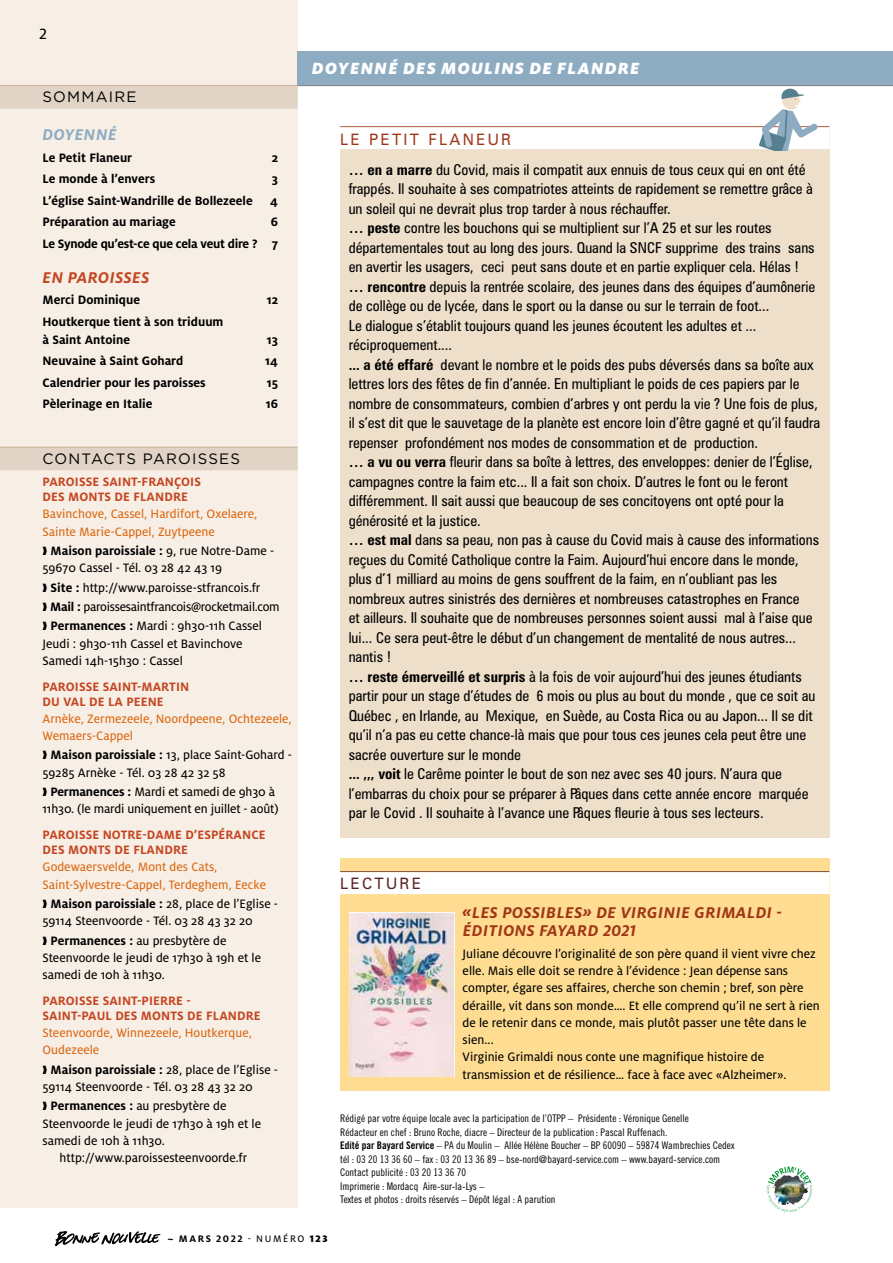
<style>
.page{position:relative;width:893px;height:1263px;background:#fff}
.page>*{position:absolute;margin:0;border:0;box-sizing:border-box;transform-origin:0 0}
.t1{font:italic 900 18px "Milo OT";letter-spacing:.07em;color:#fff}
.t2{font:italic 700 17.25px/18px "Milo OT";letter-spacing:.03em;color:#a13617}
.t3{font:italic 700 17.25px "Milo OT";letter-spacing:.03em;color:#c54623}
.t4{font:italic 700 17.25px "Milo OT";letter-spacing:.03em;color:#8dacc2}
.t5{font:16.5px "Milo OT Text";color:#000}
.t6{font:15.75px "Zurich BT";letter-spacing:.15em;color:#a13617}
.t7{font:15.75px "Zurich BT";letter-spacing:.15em;color:#5c2421}
.t8{font:condensed 15px/19.5px "Zurich BT";color:#000}
.t9{font:15px "Gotham";letter-spacing:.08em;color:#000}
.t10{font:13.5px/17.2px "Milo OT Text";color:#000}
.t11{font:700 13.5px/17.7px "Milo OT";color:#000}
.t12{font:13.5px/17.2px "Milo OT Text";color:#dc6712}
.t13{font:700 13.5px/15px "Milo OT";letter-spacing:.01em;color:#c54623}
.t14{font:700 13.5px/21.5px "Milo OT";letter-spacing:-.02em;color:#000;text-align:right}
.t15{font:10.5px/13.5px "Trade Gothic Cond Eighteen";color:#000}
.t16{font:700 10.5px "Milo OT";letter-spacing:.15em;color:#000}
.s1{font-family:"Milo OT Text";font-weight:400}
.s2{font-family:"Milo OT";font-weight:700}
.s3{font-weight:700}
.s4{font-family:"Trade Gothic Bold Cond Twenty"}
.s5{font-style:italic}
.s6{font-weight:900}
</style>
<div class="page">
<div style="left:340px;top:859px;width:489px;height:232px;background:#fedd92"></div>
<hr style="left:340px;top:871px;width:489px;height:1px;background:#5c2421">
<div style="left:340px;top:872px;width:490px;height:22px;background:#fff"></div>
<div style="left:340px;top:126px;width:489px;height:712px;background:#eedfca"></div>
<hr style="left:340px;top:126px;width:489px;height:1px;background:#a13617">
<div style="left:340px;top:127px;width:490px;height:22px;background:#fff"></div>
<img style="left:350px;top:912px;width:104px;height:164px">
<svg style="left:759px;top:88px;width:59px;height:63px"></svg>
<svg style="left:55px;top:1231px;width:106px;height:15px"></svg>
<div style="left:0;top:0;width:298px;height:1208px;background:#f7efe5"></div>
<div style="left:298px;top:51px;width:595px;height:34px;background:#8dacc2"></div>
<hr style="left:298px;top:85px;width:595px;height:1px;background:#87888a">
<div style="left:0;top:86px;width:298px;height:23px;background:#e1d3c5"></div>
<hr style="left:0;top:85px;width:298px;height:1px;background:#c5aa91">
<img style="left:767px;top:1166px;width:45px;height:47px">
<div style="left:0;top:448px;width:298px;height:22px;background:#e1d3c5"></div>
<hr style="left:0;top:447px;width:298px;height:1px;background:#c5aa91">
<p class="t5" style="left:39px;top:24px;width:9px">2</p>
<p class="t9" style="left:43px;top:87px;width:95px">SOMMAIRE</p>
<p class="t4" style="left:43px;top:125px;width:76px">DOYENNÉ</p>
<p class="t11" style="left:43px;top:149px;width:91px">Le Petit Flaneur</p>
<p class="t11" style="left:272px;top:149px;width:8px">2</p>
<p class="t11" style="left:43px;top:170px;width:114px">Le monde à l’envers</p>
<p class="t11" style="left:272px;top:170px;width:8px">3</p>
<p class="t11" style="left:43px;top:192px;width:212px">L’église Saint-Wandrille de Bollezeele</p>
<p class="t11" style="left:270px;top:192px;width:9px">4</p>
<p class="t11" style="left:43px;top:213px;width:135px">Préparation au mariage</p>
<p class="t14" style="left:43px;top:211px;width:237px">6<br>Le Synode qu’est-ce que cela veut dire ? 7</p>
<p class="t3" style="left:43px;top:268px;width:108px">EN PAROISSES</p>
<p class="t11" style="left:43px;top:291px;width:99px">Merci Dominique</p>
<p class="t11" style="left:267px;top:291px;width:13px">12</p>
<p class="t11" style="left:43px;top:313px;width:182px">Houtkerque tient à son triduum à Saint Antoine</p>
<p class="t11" style="left:267px;top:331px;width:13px">13</p>
<p class="t11" style="left:43px;top:352px;width:142px">Neuvaine à Saint Gohard</p>
<p class="t11" style="left:265px;top:352px;width:14px">14</p>
<p class="t11" style="left:43px;top:374px;width:165px">Calendrier pour les paroisses</p>
<p class="t11" style="left:267px;top:374px;width:13px">15</p>
<p class="t11" style="left:43px;top:395px;width:111px">Pèlerinage en Italie</p>
<p class="t11" style="left:266px;top:395px;width:14px">16</p>
<p class="t9" style="left:43px;top:449px;width:199px">CONTACTS PAROISSES</p>
<p class="t13" style="left:43px;top:474px;width:160px">PAROISSE SAINT-FRANÇOIS<br>DES MONTS DE FLANDRE</p>
<p class="t12" style="left:43px;top:505px;width:217px">Bavinchove, Cassel, Hardifort, Oxelaere,<br>Sainte Marie-Cappel, Zuytpeene</p>
<p class="t11" style="left:51px;top:542px;width:225px">Maison paroissiale : <span class="s1">9, rue Notre-Dame -</span></p>
<p class="t10" style="left:50px;top:558px;width:231px;line-height:19.4px;text-indent:-8px">59670 Cassel - Tél. 03 28 42 43 19<br><span class="s2">Site :</span> http://www.paroisse-stfrancois.fr <span class="s2">Mail :</span> paroissesaintfrancois@rocketmail.com <span class="s2">Permanences :</span> Mardi : 9h30-11h Cassel</p>
<p class="t10" style="left:43px;top:635px;width:202px">Jeudi : 9h30-11h Cassel et Bavinchove<br>Samedi 14h-15h30 : Cassel</p>
<p class="t13" style="left:43px;top:679px;width:148px">PAROISSE SAINT-MARTIN<br>DU VAL DE LA PEENE</p>
<p class="t12" style="left:43px;top:710px;width:251px">Arnèke, Zermezeele, Noordpeene, Ochtezeele,<br>Wemaers-Cappel</p>
<p class="t10" style="left:43px;top:747px;width:251px;text-indent:8px"><span class="s2">Maison paroissiale :</span> 13, place Saint-Gohard -<br>59285 Arnèke - Tél. 03 28 42 32 58</p>
<p class="t10" style="left:43px;top:783px;width:238px;text-align:center"><span class="s2">Permanences :</span> Mardi et samedi de 9h30 à<br>11h30. (le mardi uniquement en juillet - août)</p>
<p class="t13" style="left:43px;top:827px;width:224px">PAROISSE NOTRE-DAME D’ESPÉRANCE<br>DES MONTS DE FLANDRE</p>
<p class="t12" style="left:43px;top:858px;width:225px">Godewaersvelde, Mont des Cats,<br>Saint-Sylvestre-Cappel, Terdeghem, Eecke</p>
<p class="t10" style="left:43px;top:895px;width:237px;text-indent:8px"><span class="s2">Maison paroissiale :</span> 28, place de l’Eglise -<br>59114 Steenvoorde - Tél. 03 28 43 32 20</p>
<p class="t10" style="left:43px;top:932px;width:220px;text-indent:8px"><span class="s2">Permanences :</span> au presbytère de<br>Steenvoorde le jeudi de 17h30 à 19h et le samedi de 10h à 11h30.</p>
<p class="t13" style="left:43px;top:993px;width:220px">PAROISSE SAINT-PIERRE -<br>SAINT-PAUL DES MONTS DE FLANDRE</p>
<p class="t12" style="left:43px;top:1024px;width:211px">Steenvoorde, Winnezeele, Houtkerque,<br>Oudezeele</p>
<p class="t10" style="left:43px;top:1061px;width:237px;text-indent:8px"><span class="s2">Maison paroissiale :</span> 28, place de l’Eglise -<br>59114 Steenvoorde - Tél. 03 28 43 32 20</p>
<p class="t10" style="left:43px;top:1097px;width:220px;text-indent:8px"><span class="s2">Permanences :</span> au presbytère de<br>Steenvoorde le jeudi de 17h30 à 19h et le samedi de 10h à 11h30.</p>
<p class="t10" style="left:60px;top:1149px;width:189px">http://www.paroissesteenvoorde.fr</p>
<p class="t1" style="left:312px;top:58px;width:329px">DOYENNÉ DES MOULINS DE FLANDRE</p>
<p class="t6" style="left:340px;top:129px;width:172px">LE PETIT FLANEUR</p>
<p class="t8" style="left:349px;top:160px;width:473px"><span class="s3">… en a marre</span> du Covid, mais il compatit aux ennuis de tous ceux qui en ont été frappés. Il souhaite à ses compatriotes atteints de rapidement se remettre grâce à un soleil qui ne devrait plus trop tarder à nous réchauffer.<br><span class="s3">… peste</span> contre les bouchons qui se multiplient sur l’A 25 et sur les routes départementales tout au long des jours. Quand la SNCF supprime des trains sans en avertir les usagers, ceci peut sans doute et en partie expliquer cela. Hélas !<br><span class="s3">… rencontre</span> depuis la rentrée scolaire, des jeunes dans des équipes d’aumônerie de collège ou de lycée, dans le sport ou la danse ou sur le terrain de foot...<br>Le dialogue s’établit toujours quand les jeunes écoutent les adultes et ... réciproquement....<br><span class="s3">... a été effaré</span> devant le nombre et le poids des pubs déversés dans sa boîte aux lettres lors des fêtes de fin d’année. En multipliant le poids de ces papiers par le nombre de consommateurs, combien d’arbres y ont perdu la vie ? Une fois de plus, il s’est dit que le sauvetage de la planète est encore loin d’être gagné et qu’il faudra repenser profondément nos modes de consommation et de production.<br><span class="s3">… a vu ou verra</span> fleurir dans sa boîte à lettres, des enveloppes: denier de l’Église, campagnes contre la faim etc... Il a fait son choix. D’autres le font ou le feront différemment. Il sait aussi que beaucoup de ses concitoyens ont opté pour la générosité et la justice.<br><span class="s3">… est mal</span> dans sa peau, non pas à cause du Covid mais à cause des informations reçues du Comité Catholique contre la Faim. Aujourd’hui encore dans le monde, plus d’1 milliard au moins de gens souffrent de la faim, en n’oubliant pas les nombreux autres sinistrés des dernières et nombreuses catastrophes en France<br>et ailleurs. Il souhaite que de nombreuses personnes soient aussi mal à l’aise que lui... Ce sera peut-être le début d’un changement de mentalité de nous autres... nantis !<br><span class="s3">… reste émerveillé et surpris</span> à la fois de voir aujourd’hui des jeunes étudiants partir pour un stage d’études de 6 mois ou plus au bout du monde , que ce soit au Québec , en Irlande, au Mexique, en Suède, au Costa Rica ou au Japon... Il se dit qu’il n’a pas eu cette chance-là mais que pour tous ces jeunes cela peut être une sacrée ouverture sur le monde<br><span class="s3">... ,,, voit</span> le Carême pointer le bout de son nez avec ses 40 jours. N’aura que l’embarras du choix pour se préparer à Pâques dans cette année encore marquée par le Covid . Il souhaite à l’avance une Pâques fleurie à tous ses lecteurs.</p>
<p class="t7" style="left:340px;top:874px;width:82px">LECTURE</p>
<p class="t2" style="left:463px;top:904px;width:321px">«LES POSSIBLES» DE VIRGINIE GRIMALDI -<br>ÉDITIONS FAYARD 2021</p>
<p class="t10" style="left:463px;top:945px;width:359px">Juliane découvre l’originalité de son père quand il vient vivre chez elle. Mais elle doit se rendre à l’évidence : Jean dépense sans compter, égare ses affaires, cherche son chemin ; bref, son père déraille, vit dans son monde…. Et elle comprend qu’il ne sert à rien de le retenir dans ce monde, mais plutôt passer une tête dans le sien...<br>Virginie Grimaldi nous conte une magnifique histoire de transmission et de résilience… face à face avec «Alzheimer».</p>
<p class="t15" style="left:340px;top:1112px;width:396px">Rédigé par votre équipe locale avec la participation de l’OTPP – Présidente : Véronique Genelle<br>Rédacteur en chef : Bruno Roche, diacre – Directeur de la publication : Pascal Ruffenach.<br><span class="s4">Edité par Bayard Service</span> – PA du Moulin – Allée Hélène Boucher – BP 60090 – 59874 Wambrechies Cedex tél : 03 20 13 36 60 – fax : 03 20 13 36 89 – bse-nord@bayard-service.com – www.bayard-service.com Contact publicité : 03 20 13 36 70<br>Imprimerie : Mordacq Aire-sur-la-Lys –<br>Textes et photos : droits réservés – Dépôt légal : A parution</p>
<p class="t16" style="left:168px;top:1233px;width:161px"><span class="s5">~</span> Mars 2022 <span class="s1">- NUMÉRO</span> <span class="s6">123</span></p>
</div>
